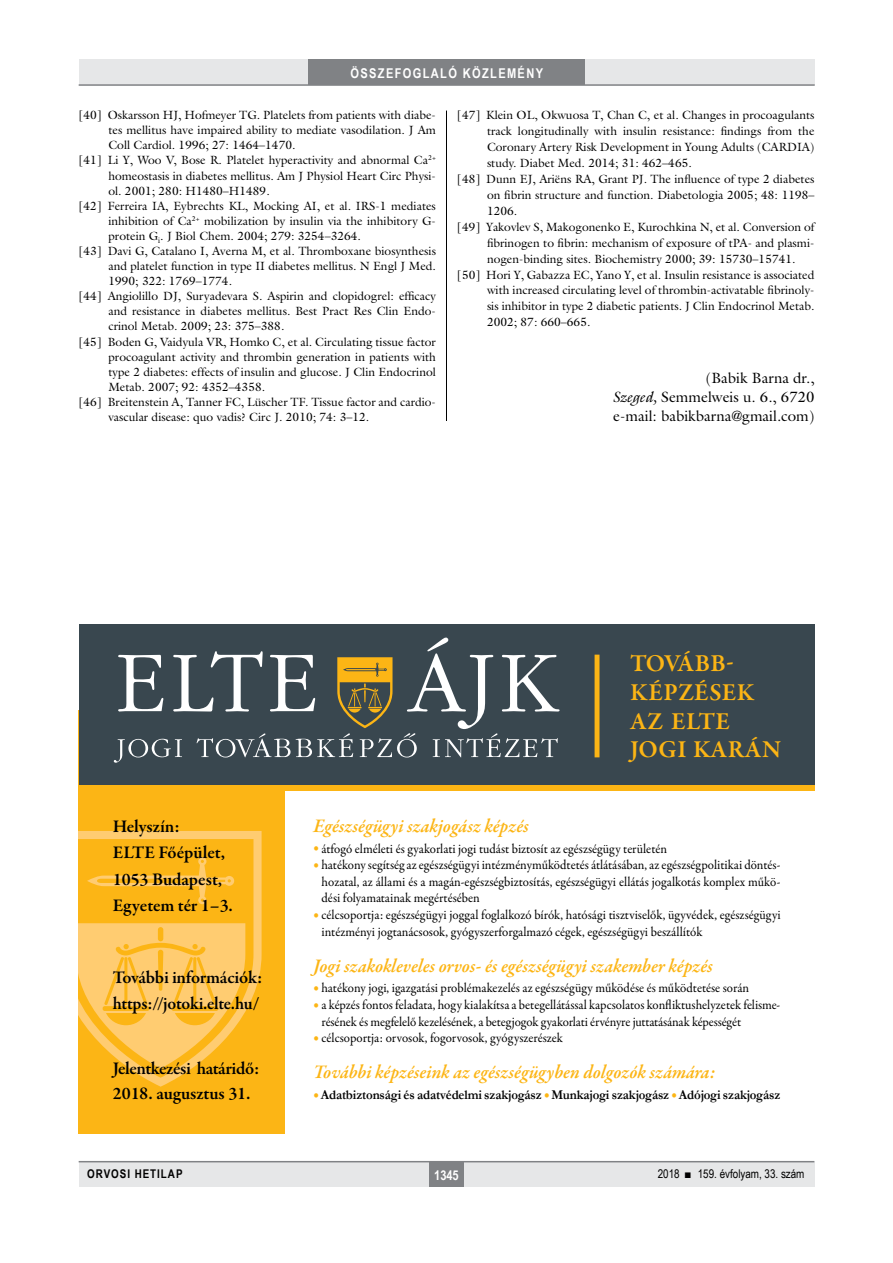
<style>
.page{position:relative;width:893px;height:1263px;background:#fff}
.page>*{position:absolute;margin:0;border:0;box-sizing:border-box;transform-origin:0 0}
.t1{font:600 24.75px/28.7px "Garamond Premr Pro";letter-spacing:.015em;color:#fcb515}
.t2{font:italic 600 19.5px "Garamond Premr Pro";color:#fcb515;scale:.95 1}
.t3{font:600 18px/26.5px "Garamond Premr Pro";letter-spacing:-.01em;color:#000}
.irodalom_szerzo{font:15px "Galliard Reg";color:#000}
.t4{font:13.5px/16.6px "Garamond Premr Pro";color:#000;scale:.95 1}
.t5{font:700 13.5px "Garamond";letter-spacing:-.01em;color:#000;scale:.95 1}
.t6{font:700 13.5px "Arial Narrow";letter-spacing:.1em;color:#fff}
.t7{font:12px/15.1px "Galliard Reg";color:#000;text-align:justify}
.t8{font:12px "Arial Narrow";color:#000}
.t9{font:700 12px "Arial Narrow";letter-spacing:.08em;color:#000}
.s1{font-style:italic}
.s2{color:#fcb515}
.s3{font-family:"Garamond Premr Pro";font-weight:400;color:#fcb515}
</style>
<div class="page">
<div style="left:79px;top:1161px;width:735px;height:25px;background:#e6e7e8"></div>
<div style="left:429px;top:1161px;width:34px;height:25px;background:#808285"></div>
<hr style="left:79px;top:1161px;width:735px;height:1px;background:#808285">
<div style="left:79px;top:60px;width:735px;height:25px;background:#e6e7e8"></div>
<div style="left:308px;top:60px;width:277px;height:25px;background:#808285"></div>
<hr style="left:79px;top:84px;width:736px;height:2px;background:#808285">
<hr style="left:446px;top:111px;width:1px;height:1026px;background:#000">
<div style="left:79px;top:624px;width:736px;height:510px;background:#fff"></div>
<div style="left:79px;top:710px;width:206px;height:423px;background:#fcb515"></div>
<div style="left:79px;top:624px;width:735px;height:165px;background:#39474f"></div>
<svg style="left:113px;top:638px;width:447px;height:125px"></svg>
<hr style="left:595px;top:655px;width:4px;height:102px;background:#fcb515">
<div style="left:79px;top:785px;width:735px;height:6px;background:#fcb515"></div>
<svg style="left:79px;top:831px;width:183px;height:256px"></svg>
<svg style="left:79px;top:923px;width:166px;height:145px"></svg>
<svg style="left:87px;top:857px;width:147px;height:47px"></svg>
<p class="t6" style="left:350px;top:63px;width:194px">ÖSSZEFOGLALÓ KÖZLEMÉNY</p>
<p class="t7" style="left:108px;top:107px;width:329px;text-indent:-30px">[40] Oskarsson HJ, Hofmeyer TG. Platelets from patients with diabe&shy;tes mellitus have impaired ability to mediate vasodilation. J Am Coll Cardiol. 1996; 27: 1464–1470.</p>
<p class="t7" style="left:108px;top:153px;width:329px;text-indent:-30px">[41] Li Y, Woo V, Bose R. Platelet hyperactivity and abnormal Ca<sup>2+ </sup>homeostasis in diabetes mellitus. Am J Physiol Heart Circ Physi&shy;ol. 2001; 280: H1480–H1489.</p>
<p class="t7" style="left:108px;top:198px;width:329px;text-indent:-30px">[42] Ferreira IA, Eybrechts KL, Mocking AI, et al. IRS-1 mediates inhibition of Ca<sup>2+</sup> mobilization by insulin via the inhibitory G&shy;protein G<sub>i</sub>. J Biol Chem. 2004; 279: 3254–3264.</p>
<p class="t7" style="left:108px;top:243px;width:329px;text-indent:-30px">[43] Davi G, Catalano I, Averna M, et al. Thromboxane biosynthesis and platelet function in type II diabetes mellitus. N Engl J Med.<br>1990; 322: 1769–1774.</p>
<p class="t7" style="left:108px;top:288px;width:329px;text-indent:-30px">[44] Angiolillo DJ, Suryadevara S. Aspirin and clopidogrel: efficacy and resistance in diabetes mellitus. Best Pract Res Clin Endo&shy;crinol Metab. 2009; 23: 375–388.</p>
<p class="t7" style="left:108px;top:334px;width:329px;text-indent:-30px">[45] Boden G, Vaidyula VR, Homko C, et al. Circulating tissue factor procoagulant activity and thrombin generation in patients with type 2 diabetes: effects of insulin and glucose. J Clin Endocrinol Metab. 2007; 92: 4352–4358.</p>
<p class="t7" style="left:108px;top:394px;width:329px;text-indent:-30px">[46] Breitenstein A, Tanner FC, Lüscher TF. Tissue factor and cardio&shy;vascular disease: quo vadis? Circ J. 2010; 74: 3–12.</p>
<p class="t7" style="left:487px;top:107px;width:329px;line-height:15.9px;text-indent:-30px">[47] Klein OL, Okwuosa T, Chan C, et al. Changes in procoagulants track longitudinally with insulin resistance: findings from the Coronary Artery Risk Development in Young Adults (CARDIA) study. Diabet Med. 2014; 31: 462–465.</p>
<p class="t7" style="left:487px;top:171px;width:329px;line-height:15.9px;text-indent:-30px">[48] Dunn EJ, Ariëns RA, Grant PJ. The influence of type 2 diabetes on fibrin structure and function. Diabetologia 2005; 48: 1198– 1206.</p>
<p class="t7" style="left:487px;top:219px;width:329px;line-height:15.9px;text-indent:-30px">[49] Yakovlev S, Makogonenko E, Kurochkina N, et al. Conversion of fibrinogen to fibrin: mechanism of exposure of tPA- and plasmi&shy;nogen-binding sites. Biochemistry 2000; 39: 15730–15741.</p>
<p class="t7" style="left:487px;top:266px;width:329px;line-height:15.9px;text-indent:-30px">[50] Hori Y, Gabazza EC, Yano Y, et al. Insulin resistance is associated with increased circulating level of thrombin-activatable fibrinoly&shy;sis inhibitor in type 2 diabetic patients. J Clin Endocrinol Metab.<br>2002; 87: 660–665.</p>
<p class="irodalom_szerzo" style="left:706px;top:369px;width:110px">(Babik Barna dr.,</p>
<p class="irodalom_szerzo" style="left:613px;top:388px;width:203px"><span class="s1">Szeged,</span> Semmelweis u. 6., 6720</p>
<p class="irodalom_szerzo" style="left:613px;top:406px;width:203px">e-mail: babikbarna@gmail.com)</p>
<p class="t3" style="left:113px;top:813px;width:122px">Helyszín:<br>ELTE Főépület,<br>1053 Budapest,<br>Egyetem tér 1–3.</p>
<p class="t3" style="left:113px;top:964px;width:151px">További információk: https://jotoki.elte.hu/</p>
<p class="t3" style="left:113px;top:1056px;width:148px;line-height:25.2px">Jelentkezési határidő:<br>2018. augusztus 31.</p>
<p class="t1" style="left:630px;top:650px;width:152px">TOVÁBB-<br>KÉPZÉSEK<br>AZ ELTE<br>JOGI KARÁN</p>
<p class="t2" style="left:313px;top:813px;width:228px">Egészségügyi szakjogász képzés</p>
<p class="t4" style="left:313px;top:840px;width:374px"><span class="s2">•</span> átfogó elméleti és gyakorlati jogi tudást biztosít az egészségügy területén</p>
<p class="t4" style="left:322px;top:857px;width:485px;text-align:justify;text-indent:-8px"><span class="s2">•</span> hatékony segítség az egészségügyi intézményműködtetés átlátásában, az egészségpolitikai döntés&shy;hozatal, az állami és a magán-egészségbiztosítás, egészségügyi ellátás jogalkotás komplex műkö&shy;dési folyamatainak megértésében</p>
<p class="t4" style="left:322px;top:907px;width:485px;text-indent:-8px"><span class="s2">•</span> célcsoportja: egészségügyi joggal foglalkozó bírók, hatósági tisztviselők, ügyvédek, egészségügyi intézményi jogtanácsosok, gyógyszerforgalmazó cégek, egészségügyi beszállítók</p>
<p class="t2" style="left:313px;top:953px;width:422px">Jogi szakokleveles orvos- és egészségügyi szakember képzés</p>
<p class="t4" style="left:313px;top:980px;width:460px"><span class="s2">•</span> hatékony jogi, igazgatási problémakezelés az egészségügy működése és működtetése során</p>
<p class="t4" style="left:322px;top:997px;width:484px;text-indent:-8px"><span class="s2">•</span> a képzés fontos feladata, hogy kialakítsa a betegellátással kapcsolatos konfliktushelyzetek felisme&shy;résének és megfelelő kezelésének, a betegjogok gyakorlati érvényre juttatásának képességét</p>
<p class="t4" style="left:313px;top:1030px;width:264px"><span class="s2">•</span> célcsoportja: orvosok, fogorvosok, gyógyszerészek</p>
<p class="t2" style="left:313px;top:1060px;width:425px">További képzéseink az egészségügyben dolgozók számára:</p>
<p class="t5" style="left:313px;top:1086px;width:493px"><span class="s3">•</span>Adatbiztonsági és adatvédelmi szakjogász <span class="s3">•</span>Munkajogi szakjogász <span class="s3">•</span>Adójogi szakjogász</p>
<p class="t9" style="left:87px;top:1165px;width:97px">ORVOSI HETILAP</p>
<p class="t6" style="left:434px;top:1165px;width:26px">1345</p>
<p class="t8" style="left:658px;top:1165px;width:148px">2018 ■ 159. évfolyam, 33. szám</p>
</div>
